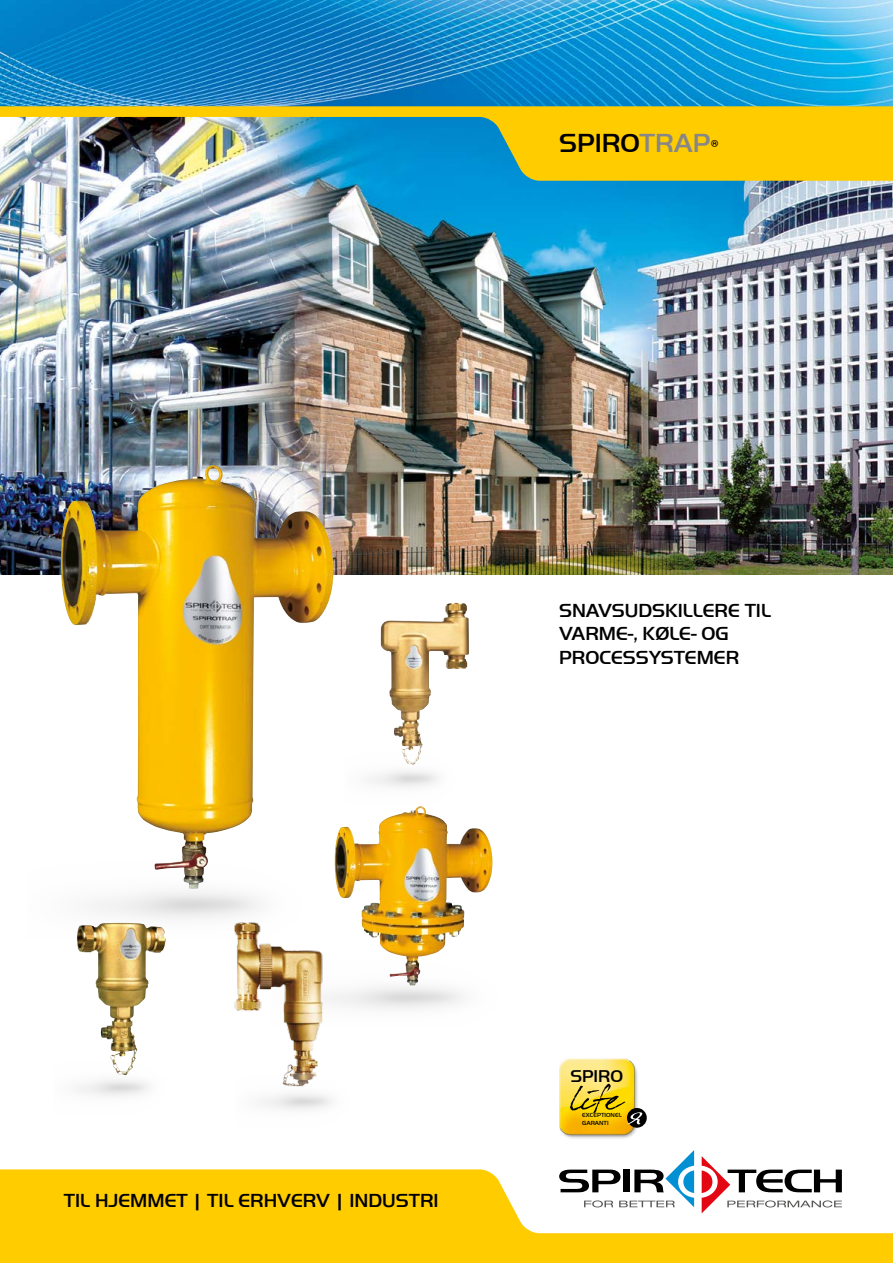
<style>
.page{position:relative;width:893px;height:1263px;background:#fff}
.page>*{position:absolute;margin:0;border:0;box-sizing:border-box;transform-origin:0 0}
.t1{font:500 27px "Handel Gothic Com";color:#000}
.t2{font:500 19.5px/23.4px "Handel Gothic Com";color:#000}
.t3{font:500 17.7px "Handel Gothic Com";color:#000}
.t4{font:500 6.15px/7.4px "Handel Gothic Com";color:#000}
.s1{color:#878787}
.s2{font-size:18px}
</style>
<div class="page">
<img style="left:0;top:181px;width:893px;height:393px">
<svg style="left:675px;top:1150px;width:40px;height:19px"></svg>
<img style="left:0;top:0;width:893px;height:106px">
<svg style="left:1px;top:1169px;width:892px;height:94px;fill:#fc0"></svg>
<svg style="left:0;top:1169px;width:1px;height:94px"></svg>
<img style="left:0;top:106px;width:893px;height:75px">
<img style="left:559px;top:1058px;width:88px;height:81px">
<svg style="left:627px;top:1108px;width:20px;height:20px"></svg>
<svg style="left:570px;top:1084px;width:73px;height:40px;background:#d4b62a"></svg>
<img style="left:114px;top:939px;width:52px;height:14px">
<img style="left:92px;top:891px;width:167px;height:48px">
<img style="left:61px;top:476px;width:251px;height:413px">
<img style="left:332px;top:960px;width:130px;height:49px">
<img style="left:335px;top:810px;width:80px;height:168px">
<img style="left:77px;top:1055px;width:71px;height:41px">
<img style="left:77px;top:923px;width:37px;height:104px">
<img style="left:381px;top:603px;width:75px;height:143px">
<img style="left:369px;top:746px;width:68px;height:41px">
<img style="left:232px;top:917px;width:100px;height:152px">
<img style="left:260px;top:1069px;width:71px;height:41px">
<h1 class="t1" style="left:559px;top:128px;width:161px">SPIRO<span class="s1">TRAP</span><span class="s2">®</span></h1>
<p class="t2" style="left:559px;top:598px;width:213px">SNAVSUDSKILLERE TIL<br>VARME-, KØLE- OG<br>PROCESSYSTEMER</p>
<p class="t2" style="left:64px;top:1189px;width:376px">TIL HJEMMET | TIL ERHVERV | INDUSTRI</p>
<p class="t3" style="left:570px;top:1066px;width:54px">SPIRO</p>
<p class="t4" style="left:582px;top:1111px;width:41px">EXCEPTIONEL<br>GARANTI</p>
</div>
